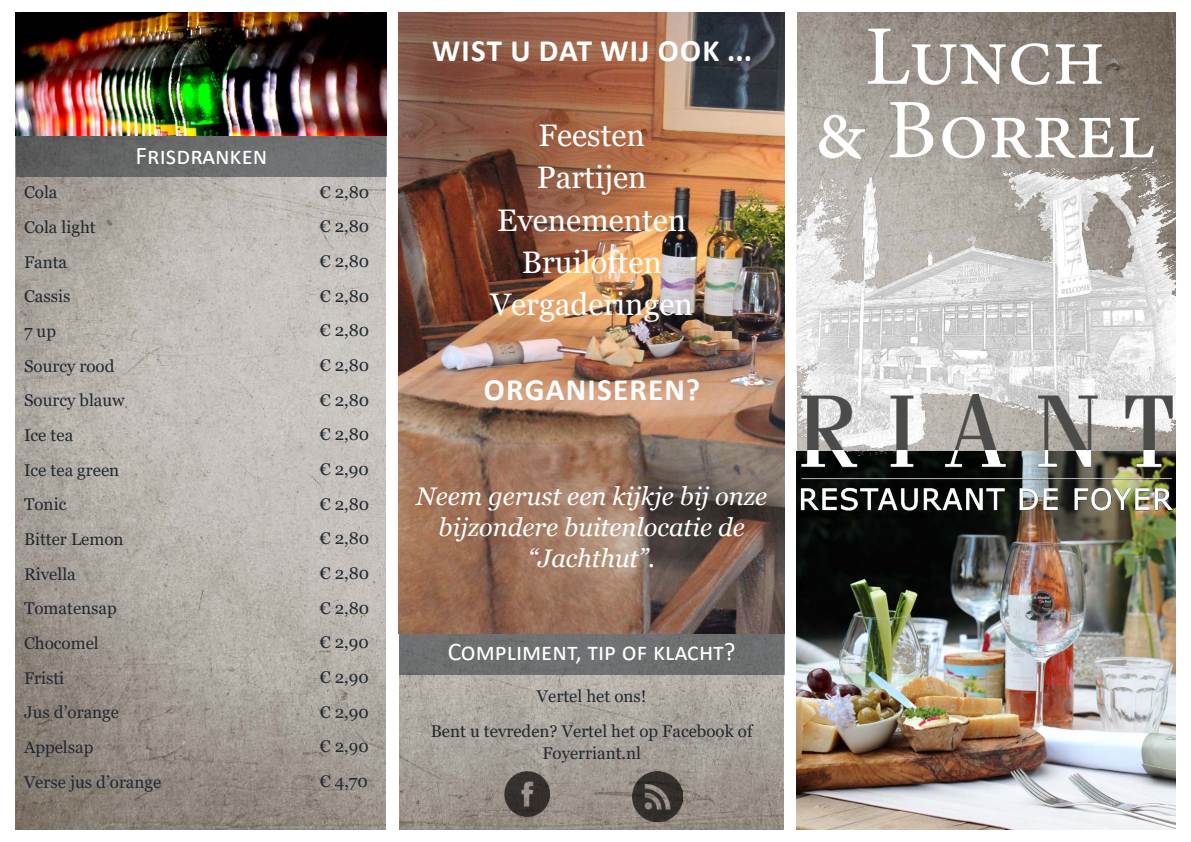
<style>
.page{position:relative;width:1191px;height:842px;background:#fff}
.page>*{position:absolute;margin:0;border:0;box-sizing:border-box;transform-origin:0 0}
.t1{font:84.9px/73.5px "Minion Pro";color:#fff;text-align:center}
.t2{font:31.1px/42.4px "Georgia";color:#fff;text-align:center}
.t3{font:700 31.1px "Calibri";letter-spacing:.04em;color:#fff}
.t4{font:italic 25.5px/30.5px "Georgia";color:#fff;text-align:center}
.t5{font:25.5px "Calibri";color:#fff}
.t6{font:17px/34.7px "Georgia";color:#222933}
</style>
<div class="page">
<img style="left:16px;top:12px;width:1159px;height:818px">
<div style="left:387px;top:0;width:12px;height:842px;background:#fff"></div>
<div style="left:784px;top:0;width:12px;height:842px;background:#fff"></div>
<div style="left:16px;top:135px;width:371px;height:42px;background:linear-gradient(to right,#5c5c5c,#747678)"></div>
<div style="left:399px;top:633px;width:385px;height:42px;background:#6e6f70"></div>
<img style="left:16px;top:12px;width:371px;height:123px">
<img style="left:399px;top:12px;width:385px;height:621px">
<img style="left:632px;top:771px;width:51px;height:50px">
<img style="left:502px;top:768px;width:50px;height:51px">
<img style="left:796px;top:469px;width:379px;height:361px">
<img style="left:796px;top:155px;width:379px;height:314px">
<img style="left:798px;top:395px;width:375px;height:56px">
<img style="left:798px;top:451px;width:375px;height:67px">
<h3 class="t5" style="left:136px;top:137px;width:133px">Frisdranken</h3>
<p class="t6" style="left:24px;top:175px;width:139px">Cola<br>Cola light<br>Fanta<br>Cassis<br>7 up<br>Sourcy rood<br>Sourcy blauw<br>Ice tea<br>Ice tea green<br>Tonic<br>Bitter Lemon<br>Rivella<br>Tomatensap<br>Chocomel<br>Fristi<br>Jus d’orange<br>Appelsap<br>Verse jus d’orange</p>
<p class="t6" style="left:320px;top:175px;width:51px;text-align:justify">€ 2,80 € 2,80 € 2,80 € 2,80 € 2,80 € 2,80 € 2,80 € 2,80 € 2,90 € 2,80 € 2,80 € 2,80 € 2,80 € 2,90 € 2,90 € 2,90 € 2,90 € 4,70</p>
<h2 class="t3" style="left:432px;top:28px;width:321px">WIST U DAT WIJ OOK ...</h2>
<h2 class="t2" style="left:490px;top:114px;width:204px">Feesten<br>Partijen<br>Evenementen<br>Bruiloften<br>Vergaderingen</h2>
<h2 class="t3" style="left:484px;top:368px;width:218px">ORGANISEREN?</h2>
<h3 class="t4" style="left:416px;top:482px;width:352px">Neem gerust een kijkje bij onze bijzondere buitenlocatie de “Jachthut”.</h3>
<h3 class="t5" style="left:448px;top:633px;width:289px">Compliment, tip of klacht?</h3>
<p class="t6" style="left:431px;top:679px;width:323px;text-align:center">Vertel het ons!<br>Bent u tevreden? Vertel het op Facebook of</p>
<p class="t6" style="left:542px;top:737px;width:100px">Foyerriant.nl</p>
<h1 class="t1" style="left:814px;top:20px;width:343px">Lunch<br>&amp; Borrel</h1>
</div>
